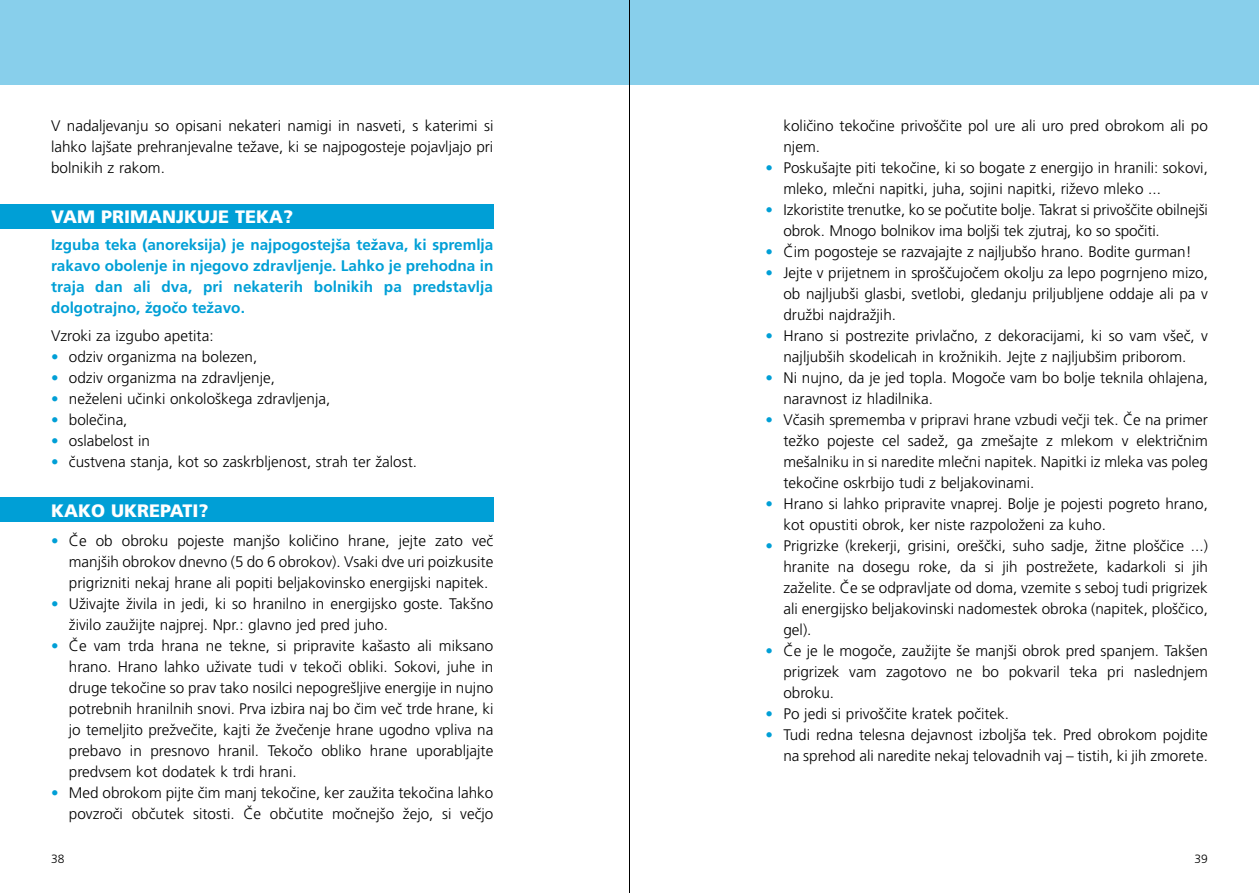
<style>
.page{position:relative;width:1259px;height:893px;background:#fff}
.page>*{position:absolute;margin:0;border:0;box-sizing:border-box;transform-origin:0 0}
.t1{font:900 18px "Frutiger CE";color:#fff}
.t2{font:300 15.3px/21px "Frutiger CE";color:#000;text-align:justify}
.t3{font:700 15.3px/21px "Frutiger CE";color:#009fd6;text-align:justify}
.t4{font:300 12px "Frutiger CE";color:#000}
.s1{font-size:15px;color:#009fd6}
</style>
<div class="page">
<div style="left:0;top:204px;width:493px;height:25px;background:#009fd6"></div>
<div style="left:0;top:497px;width:493px;height:25px;background:#009fd6"></div>
<div style="left:0;top:0;width:1259px;height:85px;background:#88cfeb"></div>
<hr style="left:629px;top:0;width:1px;height:893px;background:#000">
<p class="t2" style="left:51px;top:115px;width:444px">V nadaljevanju so opisani nekateri namigi in nasveti, s katerimi si lahko lajšate prehranjevalne težave, ki se najpogosteje pojavljajo pri bolnikih z rakom.</p>
<p class="t1" style="left:51px;top:206px;width:244px">VAM PRIMANJKUJE TEKA?</p>
<p class="t3" style="left:51px;top:234px;width:444px">Izguba teka (anoreksija) je najpogostejša težava, ki spremlja rakavo obolenje in njegovo zdravljenje. Lahko je prehodna in traja dan ali dva, pri nekaterih bolnikih pa predstavlja dolgotrajno, žgočo težavo.</p>
<p class="t2" style="left:51px;top:325px;width:164px">Vzroki za izgubo apetita:</p>
<p class="t2" style="left:51px;top:346px;width:208px"><span class="s1">•</span> odziv organizma na bolezen,</p>
<p class="t2" style="left:51px;top:367px;width:225px"><span class="s1">•</span> odziv organizma na zdravljenje,</p>
<p class="t2" style="left:51px;top:388px;width:281px"><span class="s1">•</span> neželeni učinki onkološkega zdravljenja,</p>
<p class="t2" style="left:51px;top:409px;width:78px"><span class="s1">•</span> bolečina,</p>
<p class="t2" style="left:51px;top:430px;width:101px"><span class="s1">•</span> oslabelost in</p>
<p class="t2" style="left:51px;top:451px;width:367px"><span class="s1">•</span> čustvena stanja, kot so zaskrbljenost, strah ter žalost.</p>
<p class="t1" style="left:51px;top:500px;width:159px">KAKO UKREPATI?</p>
<p class="t2" style="left:69px;top:530px;width:426px;text-indent:-18px"><span class="s1">•</span> Če ob obroku pojeste manjšo količino hrane, jejte zato več manjših obrokov dnevno (5 do 6 obrokov). Vsaki dve uri poizkusite prigrizniti nekaj hrane ali popiti beljakovinsko energijski napitek.</p>
<p class="t2" style="left:69px;top:593px;width:426px;text-indent:-18px"><span class="s1">•</span> Uživajte živila in jedi, ki so hranilno in energijsko goste. Takšno živilo zaužijte najprej. Npr.: glavno jed pred juho.</p>
<p class="t2" style="left:69px;top:635px;width:426px;text-indent:-18px"><span class="s1">•</span> Če vam trda hrana ne tekne, si pripravite kašasto ali miksano hrano. Hrano lahko uživate tudi v tekoči obliki. Sokovi, juhe in druge tekočine so prav tako nosilci nepogrešljive energije in nujno potrebnih hranilnih snovi. Prva izbira naj bo čim več trde hrane, ki jo temeljito prežvečite, kajti že žvečenje hrane ugodno vpliva na prebavo in presnovo hranil. Tekočo obliko hrane uporabljajte predvsem kot dodatek k trdi hrani.</p>
<p class="t2" style="left:51px;top:782px;width:444px;text-align:right"><span class="s1">•</span> Med obrokom pijte čim manj tekočine, ker zaužita tekočina lahko povzroči občutek sitosti. Če občutite močnejšo žejo, si večjo</p>
<p class="t2" style="left:783px;top:115px;width:426px">količino tekočine privoščite pol ure ali uro pred obrokom ali po njem.</p>
<p class="t2" style="left:783px;top:157px;width:426px;text-indent:-18px"><span class="s1">•</span> Poskušajte piti tekočine, ki so bogate z energijo in hranili: sokovi, mleko, mlečni napitki, juha, sojini napitki, riževo mleko ...</p>
<p class="t2" style="left:783px;top:199px;width:426px;text-indent:-18px"><span class="s1">•</span> Izkoristite trenutke, ko se počutite bolje. Takrat si privoščite obilnejši obrok. Mnogo bolnikov ima boljši tek zjutraj, ko so spočiti.</p>
<p class="t2" style="left:765px;top:241px;width:427px"><span class="s1">•</span> Čim pogosteje se razvajajte z najljubšo hrano. Bodite gurman!</p>
<p class="t2" style="left:783px;top:262px;width:426px;text-indent:-18px"><span class="s1">•</span> Jejte v prijetnem in sproščujočem okolju za lepo pogrnjeno mizo, ob najljubši glasbi, svetlobi, gledanju priljubljene oddaje ali pa v družbi najdražjih.</p>
<p class="t2" style="left:765px;top:325px;width:444px;text-align:center"><span class="s1">•</span> Hrano si postrezite privlačno, z dekoracijami, ki so vam všeč, v najljubših skodelicah in krožnikih. Jejte z najljubšim priborom.</p>
<p class="t2" style="left:783px;top:367px;width:426px;text-indent:-18px"><span class="s1">•</span> Ni nujno, da je jed topla. Mogoče vam bo bolje teknila ohlajena, naravnost iz hladilnika.</p>
<p class="t2" style="left:783px;top:409px;width:426px;text-indent:-18px"><span class="s1">•</span> Včasih sprememba v pripravi hrane vzbudi večji tek. Če na primer težko pojeste cel sadež, ga zmešajte z mlekom v električnim mešalniku in si naredite mlečni napitek. Napitki iz mleka vas poleg tekočine oskrbijo tudi z beljakovinami.</p>
<p class="t2" style="left:783px;top:493px;width:426px;text-indent:-18px"><span class="s1">•</span> Hrano si lahko pripravite vnaprej. Bolje je pojesti pogreto hrano, kot opustiti obrok, ker niste razpoloženi za kuho.</p>
<p class="t2" style="left:783px;top:535px;width:426px;text-indent:-18px"><span class="s1">•</span> Prigrizke (krekerji, grisini, oreščki, suho sadje, žitne ploščice ...) hranite na dosegu roke, da si jih postrežete, kadarkoli si jih zaželite. Če se odpravljate od doma, vzemite s seboj tudi prigrizek ali energijsko beljakovinski nadomestek obroka (napitek, ploščico, gel).</p>
<p class="t2" style="left:783px;top:640px;width:426px;text-indent:-18px"><span class="s1">•</span> Če je le mogoče, zaužijte še manjši obrok pred spanjem. Takšen prigrizek vam zagotovo ne bo pokvaril teka pri naslednjem obroku.</p>
<p class="t2" style="left:765px;top:703px;width:245px"><span class="s1">•</span> Po jedi si privoščite kratek počitek.</p>
<p class="t2" style="left:765px;top:724px;width:444px;text-align:right"><span class="s1">•</span> Tudi redna telesna dejavnost izboljša tek. Pred obrokom pojdite na sprehod ali naredite nekaj telovadnih vaj – tistih, ki jih zmorete.</p>
<p class="t4" style="left:51px;top:851px;width:15px">38</p>
<p class="t4" style="left:1194px;top:851px;width:15px">39</p>
</div>
